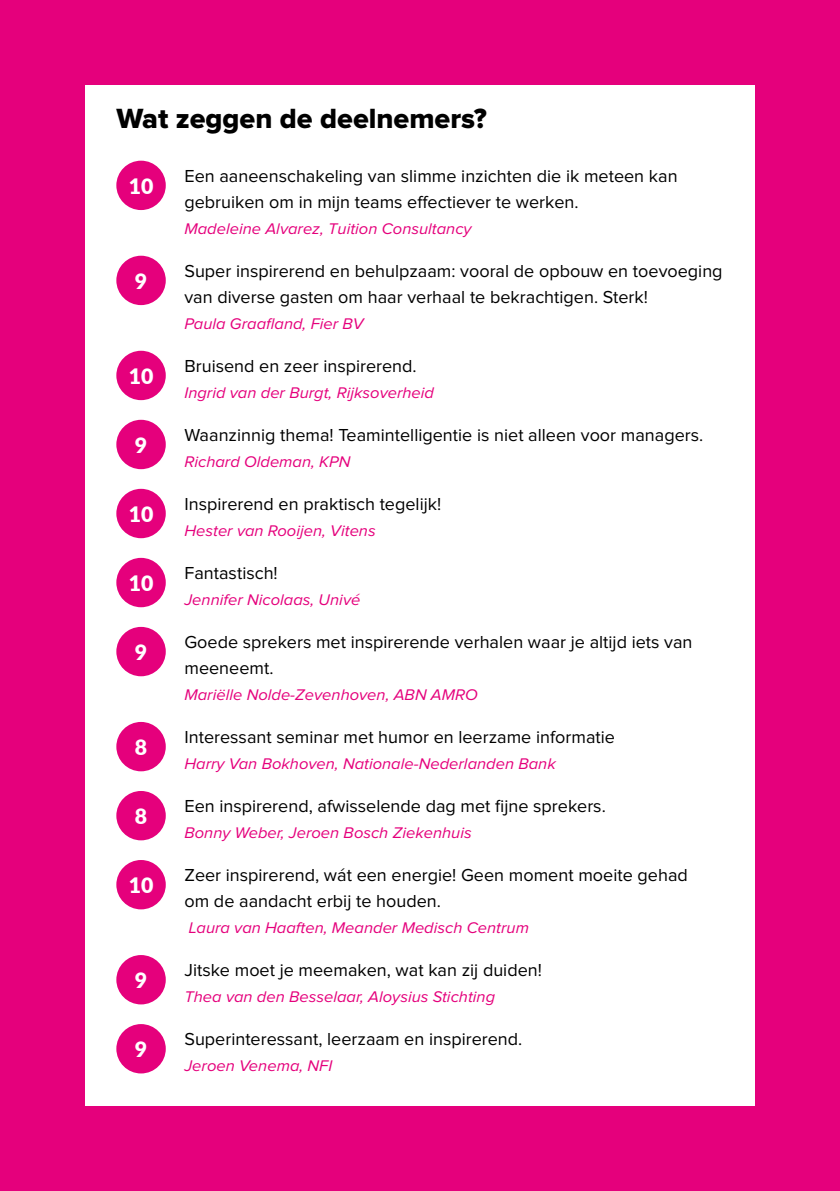
<style>
.page{position:relative;width:840px;height:1191px;background:#fff}
.page>*{position:absolute;margin:0;border:0;box-sizing:border-box;transform-origin:0 0}
.Alineastijl_1{font:28.8px "Proxima Nova Extrabld";color:#000}
.t1{font:900 21.2px "Lato";color:#fff}
.Alineastijl_1-2{font:18px/26px "Proxima Nova";color:#000}
.Alineastijl_2{font:italic 16px "Proxima Nova";color:#e5007c}
</style>
<div class="page">
<div style="left:0;top:0;width:839px;height:1191px;background:#e5007c"></div>
<div style="left:85px;top:85px;width:669px;height:1021px;background:#fff"></div>
<div style="left:116px;top:161px;width:50px;height:49px;background:#e5007c;border-radius:50%"></div>
<div style="left:116px;top:256px;width:50px;height:49px;background:#e5007c;border-radius:50%"></div>
<div style="left:116px;top:351px;width:50px;height:49px;background:#e5007c;border-radius:50%"></div>
<div style="left:116px;top:420px;width:50px;height:49px;background:#e5007c;border-radius:50%"></div>
<div style="left:116px;top:489px;width:50px;height:49px;background:#e5007c;border-radius:50%"></div>
<div style="left:116px;top:558px;width:50px;height:49px;background:#e5007c;border-radius:50%"></div>
<div style="left:116px;top:627px;width:50px;height:49px;background:#e5007c;border-radius:50%"></div>
<div style="left:116px;top:722px;width:50px;height:49px;background:#e5007c;border-radius:50%"></div>
<div style="left:116px;top:791px;width:50px;height:49px;background:#e5007c;border-radius:50%"></div>
<div style="left:116px;top:860px;width:50px;height:49px;background:#e5007c;border-radius:50%"></div>
<div style="left:116px;top:955px;width:50px;height:49px;background:#e5007c;border-radius:50%"></div>
<div style="left:116px;top:1024px;width:50px;height:49px;background:#e5007c;border-radius:50%"></div>
<p class="Alineastijl_1" style="left:116px;top:105px;width:372px">Wat zeggen de deelnemers?</p>
<p class="t1" style="left:129px;top:170px;width:26px">10</p>
<p class="Alineastijl_1-2" style="left:184px;top:164px;width:494px">Een aaneenschakeling van slimme inzichten die ik meteen kan gebruiken om in mijn teams effectiever te werken.</p>
<p class="Alineastijl_2" style="left:184px;top:221px;width:288px">Madeleine Alvarez, Tuition Consultancy</p>
<p class="t1" style="left:135px;top:265px;width:14px">9</p>
<p class="Alineastijl_1-2" style="left:184px;top:259px;width:539px">Super inspirerend en behulpzaam: vooral de opbouw en toevoeging van diverse gasten om haar verhaal te bekrachtigen. Sterk!</p>
<p class="Alineastijl_2" style="left:184px;top:316px;width:180px">Paula Graafland, Fier BV</p>
<p class="t1" style="left:129px;top:360px;width:26px">10</p>
<p class="Alineastijl_1-2" style="left:184px;top:354px;width:234px">Bruisend en zeer inspirerend.</p>
<p class="Alineastijl_2" style="left:184px;top:385px;width:251px">Ingrid van der Burgt, Rijksoverheid</p>
<p class="t1" style="left:135px;top:429px;width:14px">9</p>
<p class="t1" style="left:129px;top:498px;width:26px">10</p>
<p class="t1" style="left:129px;top:567px;width:26px">10</p>
<p class="Alineastijl_1-2" style="left:184px;top:423px;width:520px">Waanzinnig thema! Teamintelligentie is niet alleen voor managers.</p>
<p class="Alineastijl_2" style="left:184px;top:454px;width:167px">Richard Oldeman, KPN</p>
<p class="Alineastijl_1-2" style="left:184px;top:492px;width:258px">Inspirerend en praktisch tegelijk!</p>
<p class="Alineastijl_2" style="left:184px;top:523px;width:193px">Hester van Rooijen, Vitens</p>
<p class="Alineastijl_1-2" style="left:184px;top:561px;width:95px">Fantastisch!</p>
<p class="Alineastijl_2" style="left:184px;top:592px;width:177px">Jennifer Nicolaas, Univé</p>
<p class="t1" style="left:135px;top:636px;width:14px">9</p>
<p class="Alineastijl_1-2" style="left:184px;top:630px;width:509px">Goede sprekers met inspirerende verhalen waar je altijd iets van meeneemt.</p>
<p class="Alineastijl_2" style="left:184px;top:687px;width:295px">Mariëlle Nolde-Zevenhoven, ABN AMRO</p>
<p class="t1" style="left:135px;top:731px;width:14px">8</p>
<p class="Alineastijl_1-2" style="left:184px;top:725px;width:432px">Interessant seminar met humor en leerzame informatie</p>
<p class="Alineastijl_2" style="left:184px;top:756px;width:372px">Harry Van Bokhoven, Nationale-Nederlanden Bank</p>
<p class="t1" style="left:135px;top:800px;width:14px">8</p>
<p class="Alineastijl_1-2" style="left:184px;top:794px;width:422px">Een inspirerend, afwisselende dag met fijne sprekers.</p>
<p class="Alineastijl_2" style="left:184px;top:825px;width:288px">Bonny Weber, Jeroen Bosch Ziekenhuis</p>
<p class="t1" style="left:129px;top:869px;width:26px">10</p>
<p class="Alineastijl_1-2" style="left:184px;top:863px;width:504px">Zeer inspirerend, wát een energie! Geen moment moeite gehad om de aandacht erbij te houden.</p>
<p class="Alineastijl_2" style="left:189px;top:920px;width:341px">Laura van Haaften, Meander Medisch Centrum</p>
<p class="t1" style="left:135px;top:964px;width:14px">9</p>
<p class="Alineastijl_1-2" style="left:184px;top:958px;width:359px">Jitske moet je meemaken, wat kan zij duiden!</p>
<p class="Alineastijl_2" style="left:184px;top:989px;width:312px">Thea van den Besselaar, Aloysius Stichting</p>
<p class="t1" style="left:135px;top:1033px;width:14px">9</p>
<p class="Alineastijl_1-2" style="left:184px;top:1027px;width:339px">Superinteressant, leerzaam en inspirerend.</p>
<p class="Alineastijl_2" style="left:184px;top:1058px;width:149px">Jeroen Venema, NFI</p>
</div>
